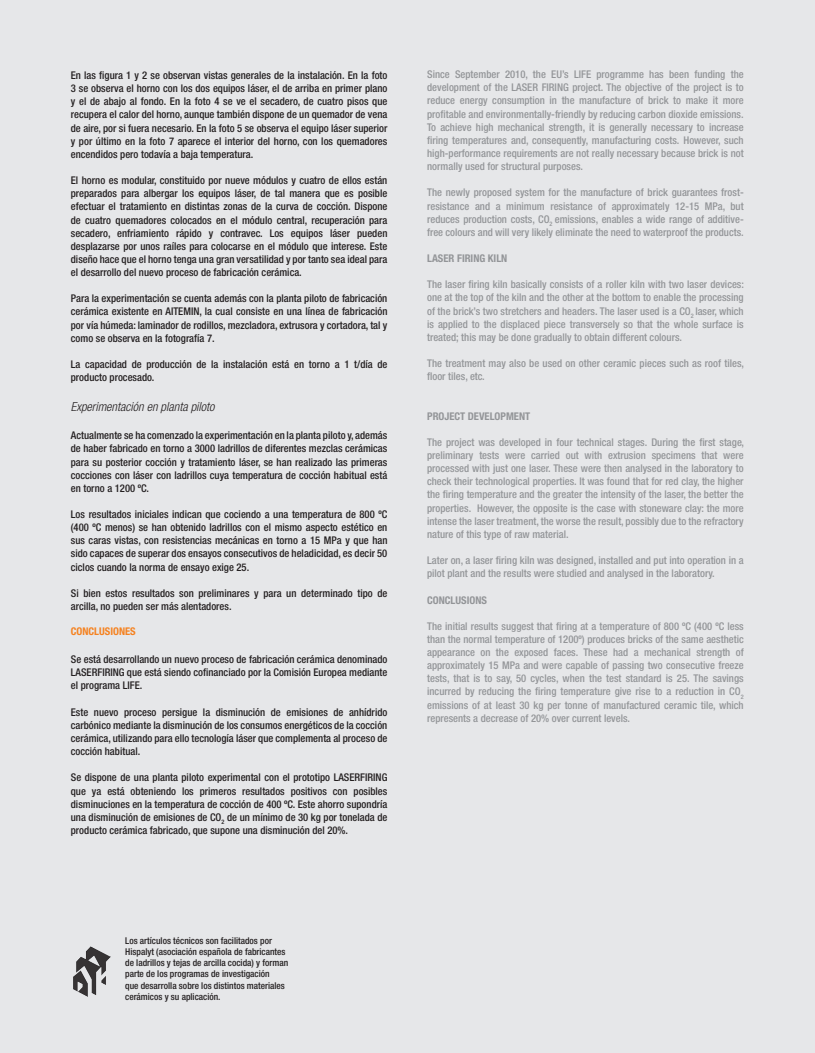
<style>
.page{position:relative;width:815px;height:1053px;background:#fff}
.page>*{position:absolute;margin:0;border:0;box-sizing:border-box;transform-origin:0 0}
.t1{font:italic 300 condensed 12.5px "Helvetica Neue LT Std";color:#231f20}
.Texto{font:500 condensed 10.62px/13.1px "Helvetica Neue LT Std";color:#231f20;text-align:justify}
.t2{font:500 condensed 10.62px/13.1px "Helvetica Neue LT Std";color:#939598;text-align:justify}
.Texto-2{font:700 condensed 10.62px "Helvetica Neue LT Std";color:#939598}
.Texto-3{font:700 condensed 10.62px "Helvetica Neue LT Std";color:#f58220}
.t3{font:500 condensed 9.38px/11.2px "Helvetica Neue LT Std";color:#231f20}
</style>
<div class="page">
<div style="left:0;top:0;width:815px;height:1052px;background:#e6e7e9"></div>
<img style="left:73px;top:946px;width:37px;height:50px">
<p class="Texto" style="left:71px;top:69px;width:318px">En las figura 1 y 2 se observan vistas generales de la instalación. En la foto 3 se observa el horno con los dos equipos láser, el de arriba en primer plano y el de abajo al fondo. En la foto 4 se ve el secadero, de cuatro pisos que recupera el calor del horno, aunque también dispone de un quemador de vena de aire, por si fuera necesario. En la foto 5 se observa el equipo láser superior y por último en la foto 7 aparece el interior del horno, con los quemadores encendidos pero todavía a baja temperatura.</p>
<p class="Texto" style="left:71px;top:174px;width:318px">El horno es modular, constituido por nueve módulos y cuatro de ellos están preparados para albergar los equipos láser, de tal manera que es posible efectuar el tratamiento en distintas zonas de la curva de cocción. Dispone de cuatro quemadores colocados en el módulo central, recuperación para secadero, enfriamiento rápido y contravec. Los equipos láser pueden desplazarse por unos raíles para colocarse en el módulo que interese. Este diseño hace que el horno tenga una gran versatilidad y por tanto sea ideal para el desarrollo del nuevo proceso de fabricación cerámica.</p>
<p class="Texto" style="left:71px;top:292px;width:318px">Para la experimentación se cuenta además con la planta piloto de fabricación cerámica existente en AITEMIN, la cual consiste en una línea de fabricación por vía húmeda: laminador de rodillos, mezcladora, extrusora y cortadora, tal y como se observa en la fotografía 7.</p>
<p class="Texto" style="left:71px;top:357px;width:318px">La capacidad de producción de la instalación está en torno a 1 t/día de producto procesado.</p>
<p class="t1" style="left:71px;top:399px;width:145px">Experimentación en planta piloto</p>
<p class="Texto" style="left:71px;top:429px;width:318px">Actualmente se ha comenzado la experimentación en la planta piloto y, además de haber fabricado en torno a 3000 ladrillos de diferentes mezclas cerámicas para su posterior cocción y tratamiento láser, se han realizado las primeras cocciones con láser con ladrillos cuya temperatura de cocción habitual está en torno a 1200 ºC.</p>
<p class="Texto" style="left:71px;top:507px;width:318px">Los resultados iniciales indican que cociendo a una temperatura de 800 ºC (400 ºC menos) se han obtenido ladrillos con el mismo aspecto estético en sus caras vistas, con resistencias mecánicas en torno a 15 MPa y que han sido capaces de superar dos ensayos consecutivos de heladicidad, es decir 50 ciclos cuando la norma de ensayo exige 25.</p>
<p class="Texto" style="left:71px;top:586px;width:318px">Si bien estos resultados son preliminares y para un determinado tipo de arcilla, no pueden ser más alentadores.</p>
<p class="Texto-3" style="left:71px;top:624px;width:66px">CONCLUSIONES</p>
<p class="Texto" style="left:71px;top:652px;width:318px">Se está desarrollando un nuevo proceso de fabricación cerámica denominado LASERFIRING que está siendo cofinanciado por la Comisión Europea mediante el programa LIFE.</p>
<p class="Texto" style="left:71px;top:705px;width:318px">Este nuevo proceso persigue la disminución de emisiones de anhídrido carbónico mediante la disminución de los consumos energéticos de la cocción cerámica, utilizando para ello tecnología láser que complementa al proceso de cocción habitual.</p>
<p class="Texto" style="left:71px;top:770px;width:318px">Se dispone de una planta piloto experimental con el prototipo LASERFIRING que ya está obteniendo los primeros resultados positivos con posibles disminuciones en la temperatura de cocción de 400 ºC. Este ahorro supondría una disminución de emisiones de CO<sub>2</sub> de un mínimo de 30 kg por tonelada de producto cerámica fabricado, que supone una disminución del 20%.</p>
<p class="t2" style="left:427px;top:68px;width:318px">Since September 2010, the EU’s LIFE programme has been funding the development of the LASER FIRING project. The objective of the project is to reduce energy consumption in the manufacture of brick to make it more profitable and environmentally-friendly by reducing carbon dioxide emissions.<br>To achieve high mechanical strength, it is generally necessary to increase firing temperatures and, consequently, manufacturing costs. However, such high-performance requirements are not really necessary because brick is not normally used for structural purposes.</p>
<p class="t2" style="left:427px;top:186px;width:318px">The newly proposed system for the manufacture of brick guarantees frost&shy;resistance and a minimum resistance of approximately 12-15 MPa, but reduces production costs, CO<sub>2</sub> emissions, enables a wide range of additive&shy;free colours and will very likely eliminate the need to waterproof the products.</p>
<p class="Texto-2" style="left:427px;top:252px;width:82px">LASER FIRING KILN</p>
<p class="t2" style="left:427px;top:278px;width:318px">The laser firing kiln basically consists of a roller kiln with two laser devices: one at the top of the kiln and the other at the bottom to enable the processing of the brick’s two stretchers and headers. The laser used is a CO<sub>2</sub> laser, which is applied to the displaced piece transversely so that the whole surface is treated; this may be done gradually to obtain different colours.</p>
<p class="t2" style="left:427px;top:356px;width:318px">The treatment may also be used on other ceramic pieces such as roof tiles, floor tiles, etc.</p>
<p class="Texto-2" style="left:427px;top:409px;width:105px">PROJECT DEVELOPMENT</p>
<p class="t2" style="left:427px;top:435px;width:318px">The project was developed in four technical stages. During the first stage, preliminary tests were carried out with extrusion specimens that were processed with just one laser. These were then analysed in the laboratory to check their technological properties. It was found that for red clay, the higher the firing temperature and the greater the intensity of the laser, the better the properties. However, the opposite is the case with stoneware clay: the more intense the laser treatment, the worse the result, possibly due to the refractory nature of this type of raw material.</p>
<p class="t2" style="left:427px;top:553px;width:318px">Later on, a laser firing kiln was designed, installed and put into operation in a pilot plant and the results were studied and analysed in the laboratory.</p>
<p class="Texto-2" style="left:427px;top:593px;width:61px">CONCLUSIONS</p>
<p class="t2" style="left:427px;top:619px;width:318px">The initial results suggest that firing at a temperature of 800 ºC (400 ºC less than the normal temperature of 1200º) produces bricks of the same aesthetic appearance on the exposed faces. These had a mechanical strength of approximately 15 MPa and were capable of passing two consecutive freeze tests, that is to say, 50 cycles, when the test standard is 25. The savings incurred by reducing the firing temperature give rise to a reduction in CO<sub>2 </sub>emissions of at least 30 kg per tonne of manufactured ceramic tile, which represents a decrease of 20% over current levels.</p>
<p class="t3" style="left:125px;top:934px;width:165px">Los artículos técnicos son facilitados por Hispalyt (asociación española de fabricantes de ladrillos y tejas de arcilla cocida) y forman parte de los programas de investigación<br>que desarrolla sobre los distintos materiales cerámicos y su aplicación.</p>
</div>
